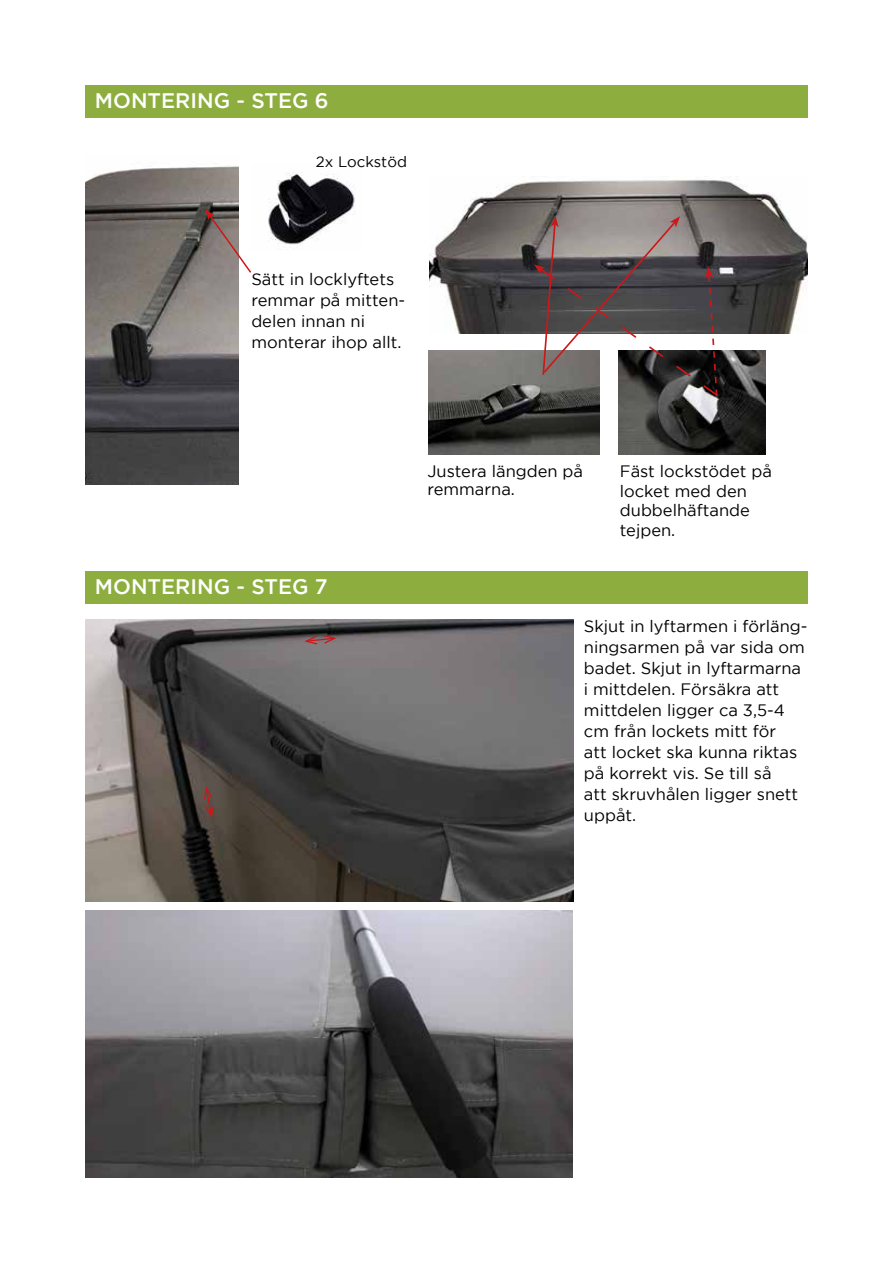
<style>
.page{position:relative;width:893px;height:1263px;background:#fff}
.page>*{position:absolute;margin:0;border:0;box-sizing:border-box;transform-origin:0 0}
.t1{font:500 21px "Gotham";color:#fff}
.t2{font:16.5px/21px "Gotham";color:#000}
.t3{font:15px "Gotham";color:#000}
</style>
<div class="page">
<img style="left:85px;top:910px;width:488px;height:268px">
<img style="left:85px;top:619px;width:488px;height:282px">
<svg style="left:203px;top:785px;width:12px;height:35px"></svg>
<svg style="left:303px;top:634px;width:35px;height:11px"></svg>
<div style="left:85px;top:571px;width:723px;height:32px;background:#8dae3e"></div>
<img style="left:85px;top:165px;width:154px;height:319px">
<img style="left:268px;top:172px;width:87px;height:73px">
<svg style="left:205px;top:209px;width:47px;height:65px"></svg>
<div style="left:85px;top:85px;width:723px;height:32px;background:#8dae3e"></div>
<img style="left:429px;top:351px;width:170px;height:104px">
<img style="left:619px;top:351px;width:147px;height:103px">
<img style="left:429px;top:177px;width:378px;height:157px">
<svg style="left:534px;top:216px;width:186px;height:182px;background:#716a6a"></svg>
<p class="t1" style="left:95px;top:88px;width:235px">MONTERING - STEG 6</p>
<p class="t3" style="left:316px;top:153px;width:93px">2x Lockstöd</p>
<p class="t2" style="left:251px;top:268px;width:155px">Sätt in locklyftets remmar på mitten&shy;delen innan ni monterar ihop allt.</p>
<p class="t1" style="left:95px;top:574px;width:234px">MONTERING - STEG 7</p>
<p class="t2" style="left:427px;top:462px;width:157px;line-height:18px">Justera längden på remmarna.</p>
<p class="t2" style="left:620px;top:461px;width:154px;line-height:19.8px">Fäst lockstödet på locket med den dubbelhäftande tejpen.</p>
<p class="t2" style="left:584px;top:615px;width:225px">Skjut in lyftarmen i förläng&shy;ningsarmen på var sida om badet. Skjut in lyftarmarna i mittdelen. Försäkra att mittdelen ligger ca 3,5-4 cm från lockets mitt för<br>att locket ska kunna riktas på korrekt vis. Se till så<br>att skruvhålen ligger snett uppåt.</p>
</div>
